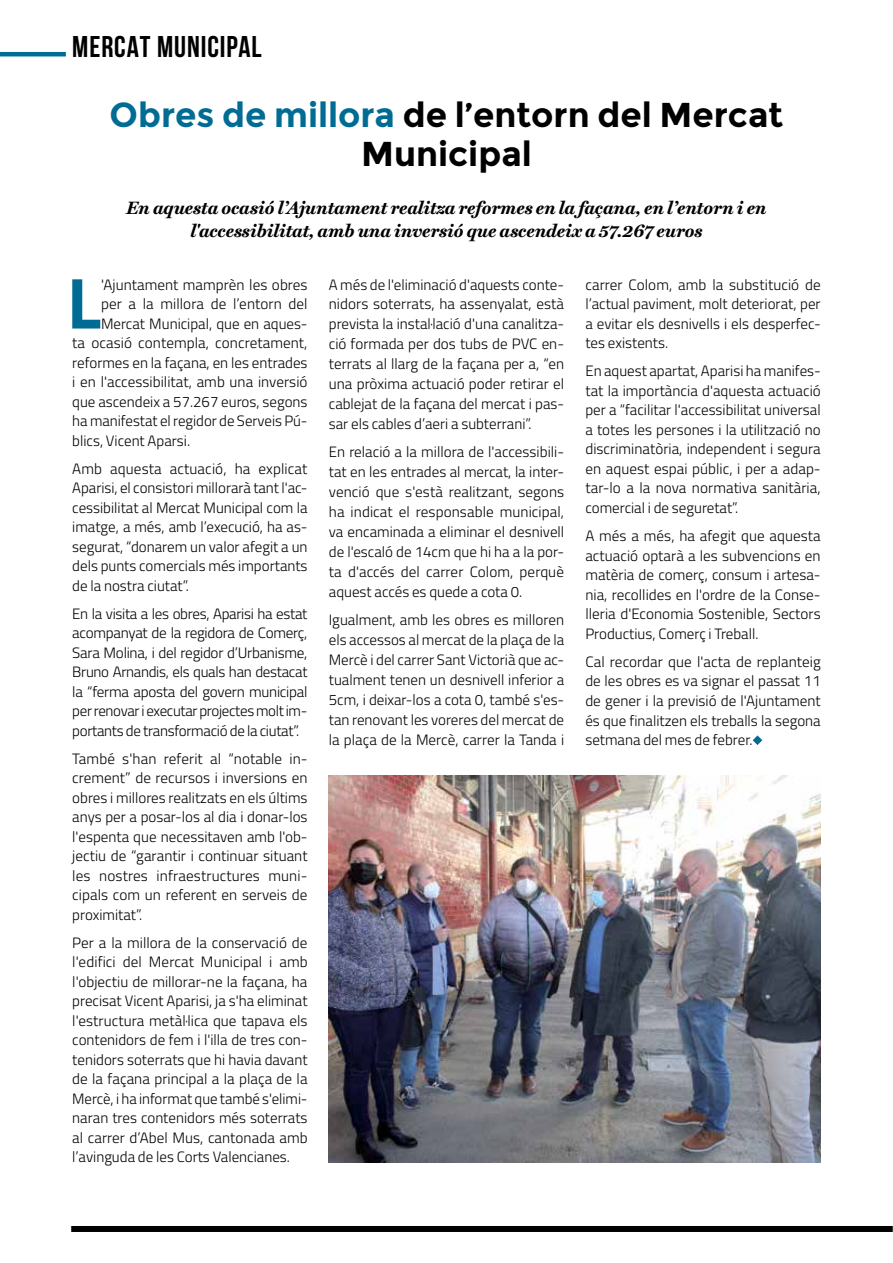
<style>
.page{position:relative;width:893px;height:1263px;background:#fff}
.page>*{position:absolute;margin:0;border:0;box-sizing:border-box;transform-origin:0 0}
.t1{font:700 72.3px "Titillium";color:#006c93}
.t2{font:700 34.5px/38.7px "Montserrat";color:#000;text-align:center}
.t3{font:700 30px "Bebas Neue";letter-spacing:.03em;color:#000}
.t4{font:italic 700 18px/22.5px "Miller Text";color:#000;text-align:center}
.t5{font:300 15px/19.5px "Titillium";color:#000;text-align:justify}
.s1{color:#006c93}
</style>
<div class="page">
<svg style="left:753px;top:735px;width:9px;height:10px"></svg>
<img style="left:329px;top:776px;width:492px;height:386px">
<div style="left:71px;top:1226px;width:822px;height:6px;background:#000"></div>
<hr style="left:0;top:52px;width:66px;height:4px;background:#006c93">
<h3 class="t3" style="left:72px;top:30px;width:191px">MERCAT MUNICIPAL</h3>
<h2 class="t2" style="left:110px;top:96px;width:675px"><span class="s1">Obres de millora</span> de l’entorn del Mercat<br>Municipal</h2>
<p class="t4" style="left:126px;top:197px;width:642px">En aquesta ocasió l’Ajuntament realitza reformes en la façana, en l’entorn i en l'accessibilitat, amb una inversió que ascendeix a 57.267 euros</p>
<h1 class="t1" style="left:67px;top:248px;width:36px">L</h1>
<p class="t5" style="left:101px;top:274px;width:208px">'Ajuntament mamprèn les obres</p>
<p class="t5" style="left:101px;top:293px;width:208px">per a la millora de l’entorn del</p>
<p class="t5" style="left:101px;top:313px;width:208px">Mercat Municipal, que en aques-</p>
<p class="t5" style="left:72px;top:332px;width:237px">ta ocasió contempla, concretament,</p>
<p class="t5" style="left:72px;top:352px;width:237px">reformes en la façana, en les entrades</p>
<p class="t5" style="left:72px;top:371px;width:237px">i en l'accessibilitat, amb una inversió</p>
<p class="t5" style="left:72px;top:391px;width:237px">que ascendeix a 57.267 euros, segons</p>
<p class="t5" style="left:72px;top:410px;width:237px">ha manifestat el regidor de Serveis Pú-</p>
<p class="t5" style="left:72px;top:430px;width:119px">blics, Vicent Aparsi.</p>
<p class="t5" style="left:72px;top:458px;width:237px">Amb aquesta actuació, ha explicat Aparisi, el consistori millorarà tant l'ac&shy;cessibilitat al Mercat Municipal com la imatge, a més, amb l’execució, ha as&shy;segurat, “donarem un valor afegit a un dels punts comercials més importants de la nostra ciutat”.</p>
<p class="t5" style="left:72px;top:603px;width:237px">En la visita a les obres, Aparisi ha estat acompanyat de la regidora de Comerç, Sara Molina, i del regidor d’Urbanisme, Bruno Arnandis, els quals han destacat la “ferma aposta del govern municipal per renovar i executar projectes molt im&shy;portants de transformació de la ciutat”.</p>
<p class="t5" style="left:72px;top:748px;width:237px">També s'han referit al “notable in&shy;crement” de recursos i inversions en obres i millores realitzats en els últims anys per a posar-los al dia i donar-los l'espenta que necessitaven amb l'ob&shy;jectiu de “garantir i continuar situant les nostres infraestructures muni&shy;cipals com un referent en serveis de proximitat”.</p>
<p class="t5" style="left:72px;top:932px;width:237px">Per a la millora de la conservació de l'edifici del Mercat Municipal i amb l'objectiu de millorar-ne la façana, ha precisat Vicent Aparisi, ja s'ha eliminat l'estructura metàl·lica que tapava els contenidors de fem i l'illa de tres con&shy;tenidors soterrats que hi havia davant de la façana principal a la plaça de la Mercè, i ha informat que també s'elimi&shy;naran tres contenidors més soterrats al carrer d’Abel Mus, cantonada amb l’avinguda de les Corts Valencianes.</p>
<p class="t5" style="left:329px;top:274px;width:237px;line-height:20px">A més de l'eliminació d'aquests conte&shy;nidors soterrats, ha assenyalat, està prevista la instal·lació d'una canalitza&shy;ció formada per dos tubs de PVC en&shy;terrats al llarg de la façana per a, “en una pròxima actuació poder retirar el cablejat de la façana del mercat i pas&shy;sar els cables d’aeri a subterrani”.</p>
<p class="t5" style="left:329px;top:441px;width:237px;line-height:20px">En relació a la millora de l'accessibili&shy;tat en les entrades al mercat, la inter&shy;venció que s'està realitzant, segons ha indicat el responsable municipal, va encaminada a eliminar el desnivell de l'escaló de 14cm que hi ha a la por&shy;ta d'accés del carrer Colom, perquè aquest accés es quede a cota 0.</p>
<p class="t5" style="left:329px;top:609px;width:237px;line-height:20px">Igualment, amb les obres es milloren els accessos al mercat de la plaça de la Mercè i del carrer Sant Victorià que ac&shy;tualment tenen un desnivell inferior a 5cm, i deixar-los a cota 0, també s'es&shy;tan renovant les voreres del mercat de la plaça de la Mercè, carrer la Tanda i</p>
<p class="t5" style="left:585px;top:274px;width:237px">carrer Colom, amb la substitució de l’actual paviment, molt deteriorat, per a evitar els desnivells i els desperfec&shy;tes existents.</p>
<p class="t5" style="left:585px;top:360px;width:237px">En aquest apartat, Aparisi ha manifes&shy;tat la importància d'aquesta actuació per a “facilitar l'accessibilitat universal a totes les persones i la utilització no discriminatòria, independent i segura en aquest espai públic, i per a adap&shy;tar-lo a la nova normativa sanitària, comercial i de seguretat”.</p>
<p class="t5" style="left:585px;top:525px;width:237px">A més a més, ha afegit que aquesta actuació optarà a les subvencions en matèria de comerç, consum i artesa&shy;nia, recollides en l'ordre de la Conse&shy;lleria d'Economia Sostenible, Sectors Productius, Comerç i Treball.</p>
<p class="t5" style="left:585px;top:651px;width:237px">Cal recordar que l'acta de replanteig de les obres es va signar el passat 11 de gener i la previsió de l'Ajuntament és que finalitzen els treballs la segona setmana del mes de febrer.</p>
</div>
